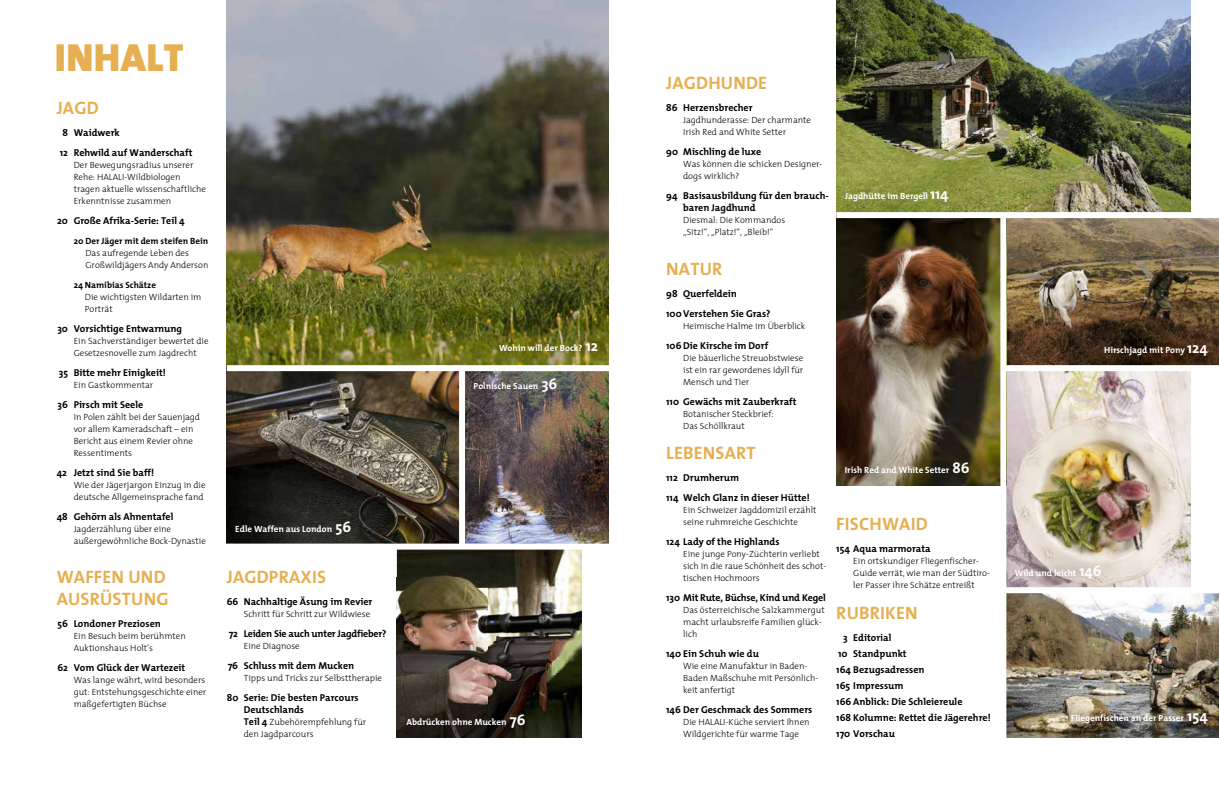
<style>
.page{position:relative;width:1219px;height:794px;background:#fff}
.page>*{position:absolute;margin:0;border:0;box-sizing:border-box;transform-origin:0 0}
.t1{font:900 39.5px "The Mix";letter-spacing:.01em;color:#e6af51}
.t2{font:18px/21.6px "The Mix Bold Caps";letter-spacing:.01em;color:#e6af51}
.t3{font:700 10px/16px "The Mix";color:#000}
.t4{font:700 10px "The Mix";letter-spacing:-.02em;color:#000}
.t5{font:300 9px/12px "The Mix";color:#000}
.t6{font:700 9px "The Mix";color:#fff}
.t7{font:700 9px "The Mix";color:#000}
.s1{font-size:15px}
.s2{font-weight:700;font-size:10px}
</style>
<div class="page">
<img style="left:227px;top:0;width:382px;height:365px">
<img style="left:227px;top:371px;width:232px;height:172px">
<img style="left:465px;top:371px;width:144px;height:172px">
<img style="left:397px;top:549px;width:92px;height:188px">
<img style="left:489px;top:549px;width:92px;height:188px">
<img style="left:836px;top:0;width:355px;height:212px">
<img style="left:1006px;top:593px;width:213px;height:144px">
<img style="left:1006px;top:218px;width:213px;height:147px">
<img style="left:1006px;top:371px;width:185px;height:216px">
<img style="left:836px;top:218px;width:164px;height:267px">
<h1 class="t1" style="left:55px;top:34px;width:130px">INHALT</h1>
<h2 class="t2" style="left:57px;top:96px;width:43px">JAGD</h2>
<p class="t3" style="left:60px;top:122px;width:134px;line-height:20px">8 Waidwerk<br>12 Rehwild auf Wanderschaft</p>
<p class="t5" style="left:74px;top:159px;width:134px">Der Bewegungsradius unserer<br>Rehe: HALALI-Wildbiologen tragen aktuelle wissenschaftliche<br>Erkenntnisse zusammen</p>
<p class="t3" style="left:57px;top:212px;width:129px">20 Große Afrika-Serie: Teil 4</p>
<p class="t7" style="left:74px;top:236px;width:136px">20 Der Jäger mit dem steifen Bein</p>
<p class="t5" style="left:85px;top:247px;width:124px">Das aufregende Leben des<br>Großwildjägers Andy Anderson</p>
<p class="t7" style="left:74px;top:280px;width:84px">24 Namibias Schätze</p>
<p class="t5" style="left:85px;top:291px;width:118px">Die wichtigsten Wildarten im<br>Porträt</p>
<p class="t3" style="left:57px;top:320px;width:126px">30 Vorsichtige Entwarnung</p>
<p class="t5" style="left:74px;top:335px;width:136px">Ein Sachverständiger bewertet die<br>Gesetzesnovelle zum Jagdrecht</p>
<p class="t3" style="left:59px;top:364px;width:109px">35 Bitte mehr Einigkeit!</p>
<p class="t5" style="left:74px;top:379px;width:81px">Ein Gastkommentar</p>
<p class="t3" style="left:58px;top:396px;width:87px">36 Pirsch mit Seele</p>
<p class="t5" style="left:74px;top:411px;width:128px">In Polen zählt bei der Sauenjagd vor allem Kameradschaft – ein<br>Bericht aus einem Revier ohne<br>Ressentiments</p>
<p class="t3" style="left:57px;top:464px;width:99px">42 Jetzt sind Sie baff!</p>
<p class="t5" style="left:74px;top:479px;width:133px">Wie der Jägerjargon Einzug in die deutsche Allgemeinsprache fand</p>
<p class="t3" style="left:57px;top:508px;width:118px">48 Gehörn als Ahnentafel</p>
<p class="t5" style="left:74px;top:523px;width:134px">Jagderzählung über eine außergewöhnliche Bock-Dynastie</p>
<h2 class="t2" style="left:57px;top:566px;width:113px">WAFFEN UND<br>AUSRÜSTUNG</h2>
<p class="t3" style="left:58px;top:616px;width:105px">56 Londoner Preziosen</p>
<p class="t5" style="left:74px;top:631px;width:114px">Ein Besuch beim berühmten<br>Auktionshaus Holt’s</p>
<p class="t3" style="left:57px;top:660px;width:129px">62 Vom Glück der Wartezeit</p>
<p class="t5" style="left:74px;top:675px;width:134px;text-align:justify">Was lange währt, wird besonders gut: Entstehungsgeschichte einer maßgefertigten Büchse</p>
<p class="t6" style="left:235px;top:524px;width:117px">Edle Waffen aus London <span class="s1">56</span></p>
<h2 class="t2" style="left:227px;top:566px;width:101px">JAGDPRAXIS</h2>
<p class="t3" style="left:227px;top:594px;width:147px">66 Nachhaltige Äsung im Revier</p>
<p class="t5" style="left:244px;top:609px;width:128px">Schritt für Schritt zur Wildwiese</p>
<p class="t4" style="left:229px;top:628px;width:159px">72 Leiden Sie auch unter Jagdfieber?</p>
<p class="t5" style="left:244px;top:641px;width:58px">Eine Diagnose</p>
<p class="t3" style="left:228px;top:658px;width:128px">76 Schluss mit dem Mucken</p>
<p class="t5" style="left:244px;top:673px;width:140px">Tipps und Tricks zur Selbsttherapie</p>
<p class="t3" style="left:244px;top:692px;width:116px;line-height:12px;text-indent:-17px">80 Serie: Die besten Parcours<br>Deutschlands</p>
<p class="t5" style="left:244px;top:717px;width:124px"><span class="s2">Teil 4</span> Zubehörempfehlung für den Jagdparcours</p>
<p class="t6" style="left:499px;top:343px;width:101px">Wohin will der Bock? <span class="s1">12</span></p>
<p class="t6" style="left:474px;top:381px;width:85px">Polnische Sauen <span class="s1">36</span></p>
<p class="t6" style="left:407px;top:717px;width:120px">Abdrücken ohne Mucken <span class="s1">76</span></p>
<h2 class="t2" style="left:666px;top:72px;width:102px">JAGDHUNDE</h2>
<p class="t3" style="left:666px;top:100px;width:88px">86 Herzensbrecher</p>
<p class="t5" style="left:683px;top:114px;width:129px">Jagdhunderasse: Der charmante<br>Irish Red and White Setter</p>
<p class="t3" style="left:666px;top:144px;width:97px">90 Mischling de luxe</p>
<p class="t5" style="left:683px;top:158px;width:141px">Was können die schicken Designer&shy;dogs wirklich?</p>
<p class="t3" style="left:683px;top:190px;width:147px;line-height:12px;text-indent:-17px">94 Basisausbildung für den brauch&shy;baren Jagdhund</p>
<p class="t5" style="left:683px;top:214px;width:104px">Diesmal: Die Kommandos „Sitz!“, „Platz!“, „Bleib!“</p>
<h2 class="t2" style="left:666px;top:257px;width:58px">NATUR</h2>
<p class="t3" style="left:666px;top:284px;width:106px;line-height:20px">98 Querfeldein<br>100 Verstehen Sie Gras?</p>
<p class="t5" style="left:683px;top:320px;width:124px">Heimische Halme im Überblick</p>
<p class="t3" style="left:666px;top:338px;width:104px">106 Die Kirsche im Dorf</p>
<p class="t5" style="left:683px;top:352px;width:122px;text-align:justify">Die bäuerliche Streuobstwiese ist ein rar gewordenes Idyll für Mensch und Tier</p>
<p class="t3" style="left:666px;top:394px;width:132px">110 Gewächs mit Zauberkraft</p>
<p class="t5" style="left:683px;top:408px;width:92px">Botanischer Steckbrief:<br>Das Schöllkraut</p>
<h2 class="t2" style="left:666px;top:441px;width:91px">LEBENSART</h2>
<p class="t3" style="left:666px;top:468px;width:145px;line-height:20px">112 Drumherum<br>114 Welch Glanz in dieser Hütte!</p>
<p class="t5" style="left:683px;top:504px;width:135px">Ein Schweizer Jagddomizil erzählt seine ruhmreiche Geschichte</p>
<p class="t3" style="left:666px;top:534px;width:115px">124 Lady of the Highlands</p>
<p class="t5" style="left:683px;top:548px;width:145px">Eine junge Pony-Züchterin verliebt sich in die raue Schönheit des schot&shy;tischen Hochmoors</p>
<p class="t3" style="left:666px;top:590px;width:161px">130 Mit Rute, Büchse, Kind und Kegel</p>
<p class="t5" style="left:683px;top:604px;width:143px">Das österreichische Salzkammergut macht urlaubsreife Familien glück&shy;lich</p>
<p class="t3" style="left:666px;top:646px;width:94px">140 Ein Schuh wie du</p>
<p class="t5" style="left:683px;top:660px;width:137px">Wie eine Manufaktur in Baden-<br>Baden Maßschuhe mit Persönlich&shy;keit anfertigt</p>
<p class="t3" style="left:666px;top:702px;width:148px">146 Der Geschmack des Sommers</p>
<p class="t5" style="left:683px;top:716px;width:128px">Die HALALI-Küche serviert Ihnen<br>Wildgerichte für warme Tage</p>
<p class="t6" style="left:845px;top:192px;width:105px">Jagdhütte im Bergell <span class="s1">114</span></p>
<p class="t6" style="left:845px;top:466px;width:126px">Irish Red and White Setter <span class="s1">86</span></p>
<h2 class="t2" style="left:836px;top:512px;width:93px">FISCHWAID</h2>
<p class="t3" style="left:836px;top:541px;width:96px">154 Aqua marmorata</p>
<p class="t5" style="left:853px;top:555px;width:138px">Ein ortskundiger Fliegenfischer-<br>Guide verrät, wie man der Südtiro&shy;ler Passer ihre Schätze entreißt</p>
<h2 class="t2" style="left:836px;top:602px;width:83px">RUBRIKEN</h2>
<p class="t3" style="left:836px;top:630px;width:156px;text-indent:7px">3 Editorial<br>10 Standpunkt<br>164 Bezugsadressen<br>165 Impressum<br>166 Anblick: Die Schleiereule<br>168 Kolumne: Rettet die Jägerehre!<br>170 Vorschau</p>
<p class="t6" style="left:1104px;top:346px;width:105px">Hirschjagd mit Pony <span class="s1">124</span></p>
<p class="t6" style="left:1015px;top:569px;width:88px">Wild und leicht <span class="s1">146</span></p>
<p class="t6" style="left:1071px;top:714px;width:138px">Fliegenfischen an der Passer <span class="s1">154</span></p>
</div>
